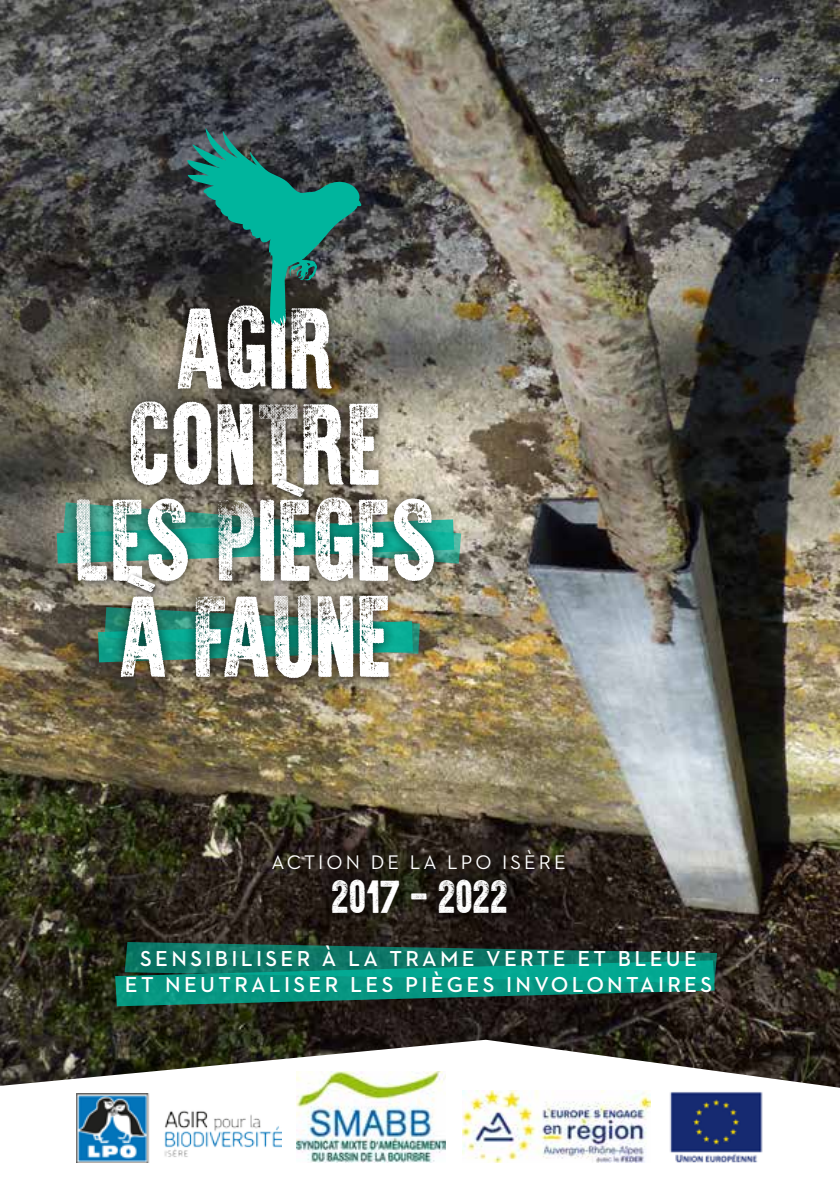
<style>
.page{position:relative;width:840px;height:1191px;background:#fff}
.page>*{position:absolute;margin:0;border:0;box-sizing:border-box;transform-origin:0 0}
.t1{font:100px/96px "Waris Over";color:#fff;text-align:center}
.t2{font:40px "Waris Over";color:#fff}
.t3{font:600 22px/26.4px "Neutraface 2 Text";letter-spacing:.15em;color:#fff}
.t4{font:20px "Neutraface 2 Text";letter-spacing:.15em;color:#fff}
</style>
<div class="page">
<img style="left:0;top:0;width:839px;height:1087px">
<img style="left:462px;top:1090px;width:188px;height:72px">
<img style="left:297px;top:1071px;width:148px;height:91px">
<img style="left:76px;top:1093px;width:205px;height:69px">
<div style="left:64px;top:293px;width:382px;height:398px;background:#000;opacity:.7"></div>
<svg style="left:187px;top:128px;width:178px;height:198px;background:#286059"></svg>
<svg style="left:115px;top:942px;width:601px;height:64px;background:#0e7464"></svg>
<svg style="left:317px;top:864px;width:204px;height:64px;background:#1d1711"></svg>
<svg style="left:57px;top:474px;width:404px;height:89px;background:#4a7667"></svg>
<svg style="left:122px;top:570px;width:38px;height:27px"></svg>
<img style="left:662px;top:1083px;width:102px;height:79px">
<h1 class="t1" style="left:74px;top:307px;width:365px">AGIR<br>CONTRE<br>LES PIEGES<br>A FAUNE</h1>
<p class="t4" style="left:271px;top:850px;width:295px">ACTION DE LA LPO ISÈRE</p>
<h2 class="t2" style="left:331px;top:879px;width:178px">2017 - 2022</h2>
<p class="t3" style="left:125px;top:945px;width:570px;text-indent:15px">SENS IBILIS ER À LA TRAME VERTE ET BLEUE<br>ET NEUTRALIS ER LES PIÈGES INV</p>
<p class="t3" style="left:550px;top:971px;width:72px">OLONTAIRE</p>
<p class="t3" style="left:700px;top:971px;width:13px">S</p>
</div>
